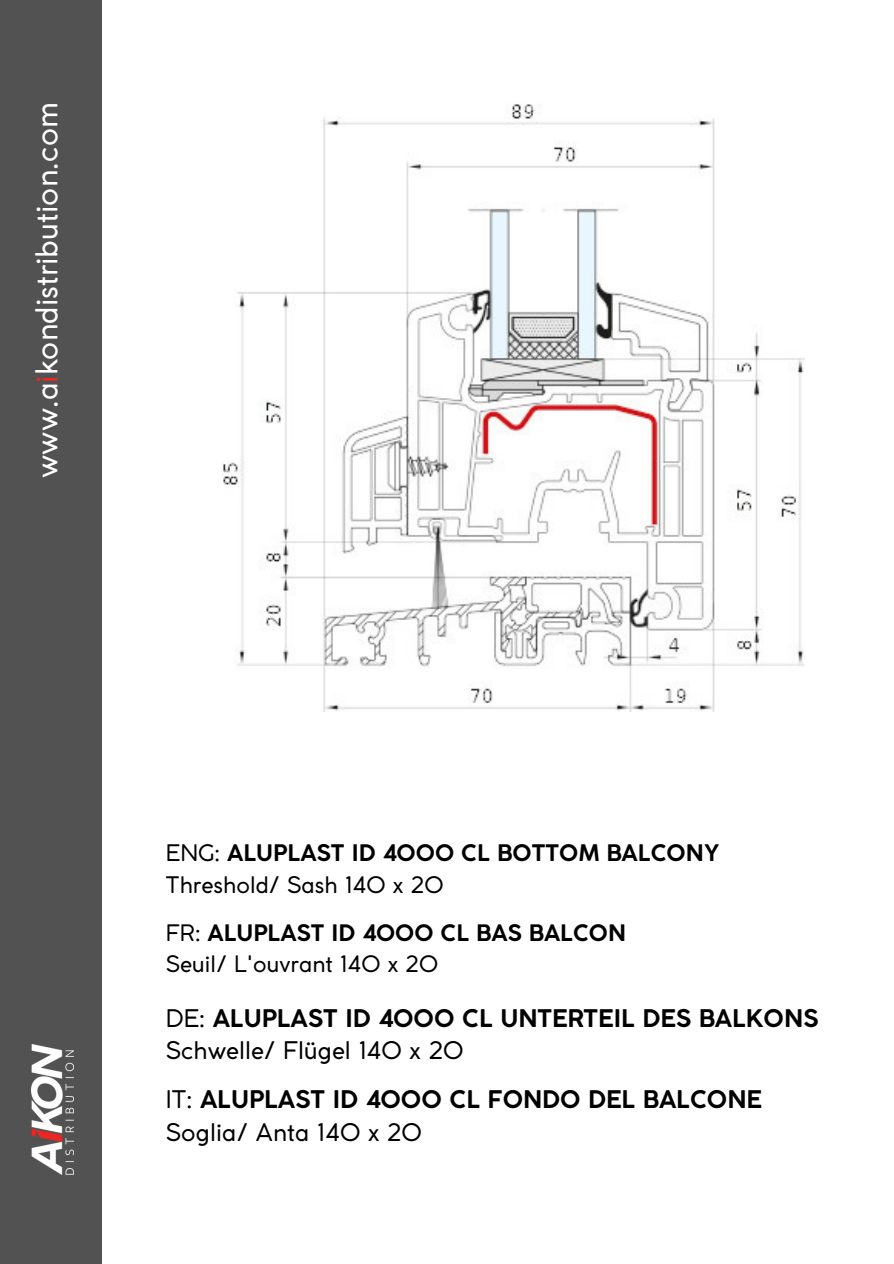
<style>
.page{position:relative;width:894px;height:1264px;background:#fff}
.page>*{position:absolute;margin:0;border:0;box-sizing:border-box;transform-origin:0 0}
.t1{font:29.85px "Coco Gothic";color:#fff}
.t2{font:700 24px/32.7px "Coco Gothic";color:#000}
.t3{font:24px "Coco Gothic";color:#000}
.t4{font:700 22.5px "Coco Gothic";color:#000}
.t5{font:22.5px "Coco Gothic";color:#000}
.t6{font:700 22.35px "Coco Gothic";color:#000}
.t7{font:22.35px "Coco Gothic";color:#000}
.s1{color:#ed2624}
.s2{font-weight:400}
</style>
<div class="page">
<div style="left:0;top:0;width:102px;height:1263px;background:#525252"></div>
<img style="left:32px;top:1044px;width:42px;height:130px">
<img style="left:222px;top:104px;width:582px;height:607px">
<p class="t1" style="left:35px;top:477px;width:377px;rotate:-90deg">www.a<span class="s1">i</span>kondistribution.com</p>
<p class="t4" style="left:166px;top:844px;width:554px"><span class="s2">ENG:</span> ALUPLAST ID 4000 CL BOTTOM BALCONY</p>
<p class="t5" style="left:166px;top:876px;width:279px">Threshold/ Sash 140 x 20</p>
<p class="t6" style="left:166px;top:924px;width:461px"><span class="s2">FR:</span> ALUPLAST ID 4000 CL BAS BALCON</p>
<p class="t7" style="left:166px;top:955px;width:274px">Seuil/ L'ouvrant 140 x 20</p>
<p class="t2" style="left:166px;top:1003px;width:654px"><span class="s2">DE:</span> ALUPLAST ID 4000 CL UNTERTEIL DES BALKONS<br><span class="s2">Schwelle/ Flügel 140 x 20</span></p>
<p class="t2" style="left:166px;top:1085px;width:597px"><span class="s2">IT:</span> ALUPLAST ID 4000 CL FONDO DEL BALCONE</p>
<p class="t3" style="left:166px;top:1123px;width:258px">Soglia/ Anta 140 x 20</p>
</div>
